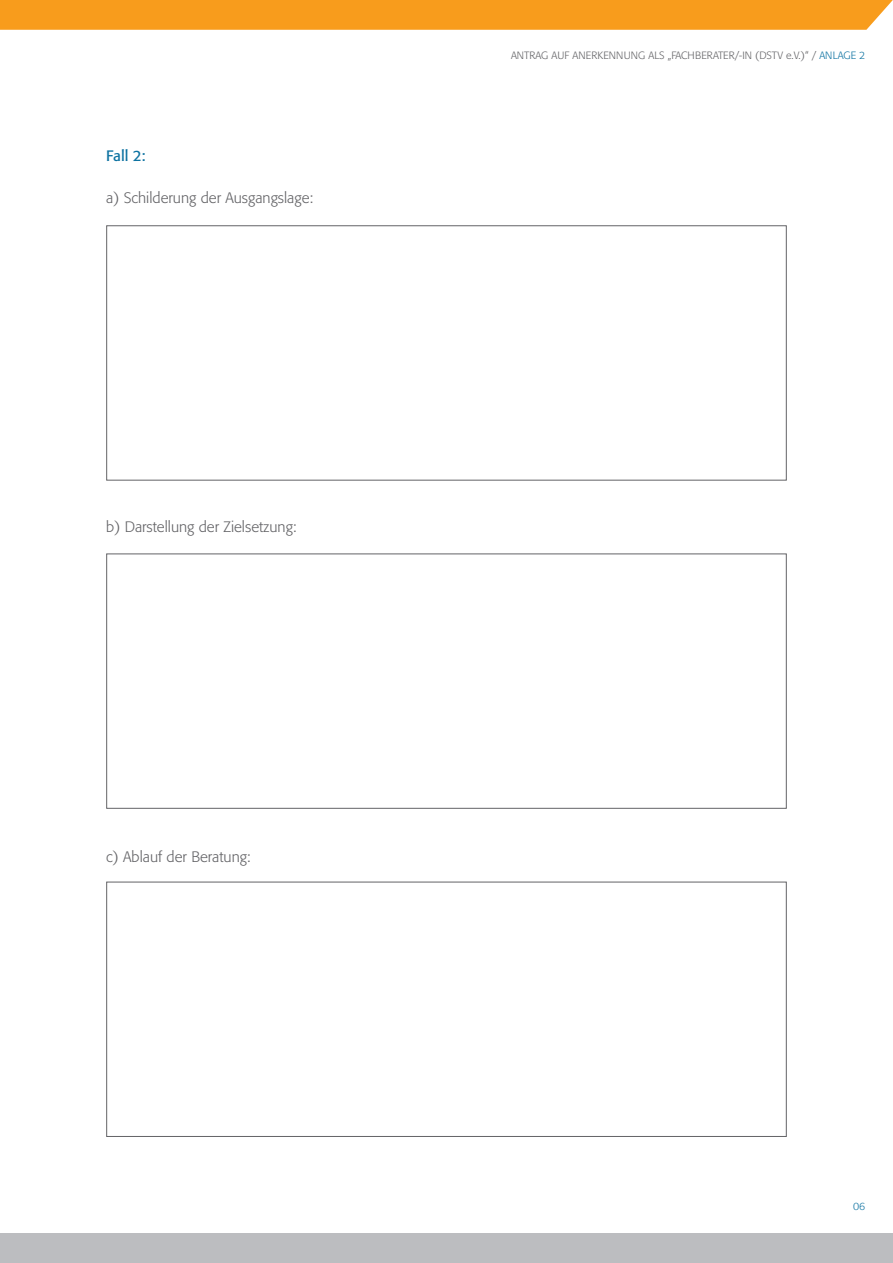
<style>
.page{position:relative;width:893px;height:1263px;background:#fff}
.page>*{position:absolute;margin:0;border:0;box-sizing:border-box;transform-origin:0 0}
.t1{font:300 15px "Formata";color:#636366}
.t2{font:15px "Formata";color:#0d72a1}
.t3{font:300 10.5px "Formata";color:#636366}
.t4{font:300 10.5px "Formata";color:#0d72a1}
.s1{color:#0d72a1}
</style>
<div class="page">
<div style="left:0;top:0;width:893px;height:30px;background:#f89c1c"></div>
<div style="left:0;top:1233px;width:893px;height:30px;background:#bcbdc0"></div>
<div style="left:106px;top:225px;width:681px;height:255px;background:#fff;border:1px solid #636366"></div>
<div style="left:106px;top:553px;width:681px;height:256px;background:#fff;border:1px solid #636366"></div>
<div style="left:106px;top:882px;width:681px;height:255px;background:#fff;border:1px solid #636366"></div>
<p class="t2" style="left:106px;top:146px;width:41px">Fall 2:</p>
<p class="t1" style="left:106px;top:189px;width:208px">a) Schilderung der Ausgangslage:</p>
<p class="t1" style="left:106px;top:518px;width:192px">b) Darstellung der Zielsetzung:</p>
<p class="t1" style="left:106px;top:848px;width:146px">c) Ablauf der Beratung:</p>
<p class="t3" style="left:511px;top:49px;width:356px">ANTRAG AUF ANERKENNUNG ALS „FACHBERATER/-IN (DSTV e.V.)“ / <span class="s1">ANLAGE 2</span></p>
<p class="t4" style="left:853px;top:1200px;width:14px">06</p>
</div>
